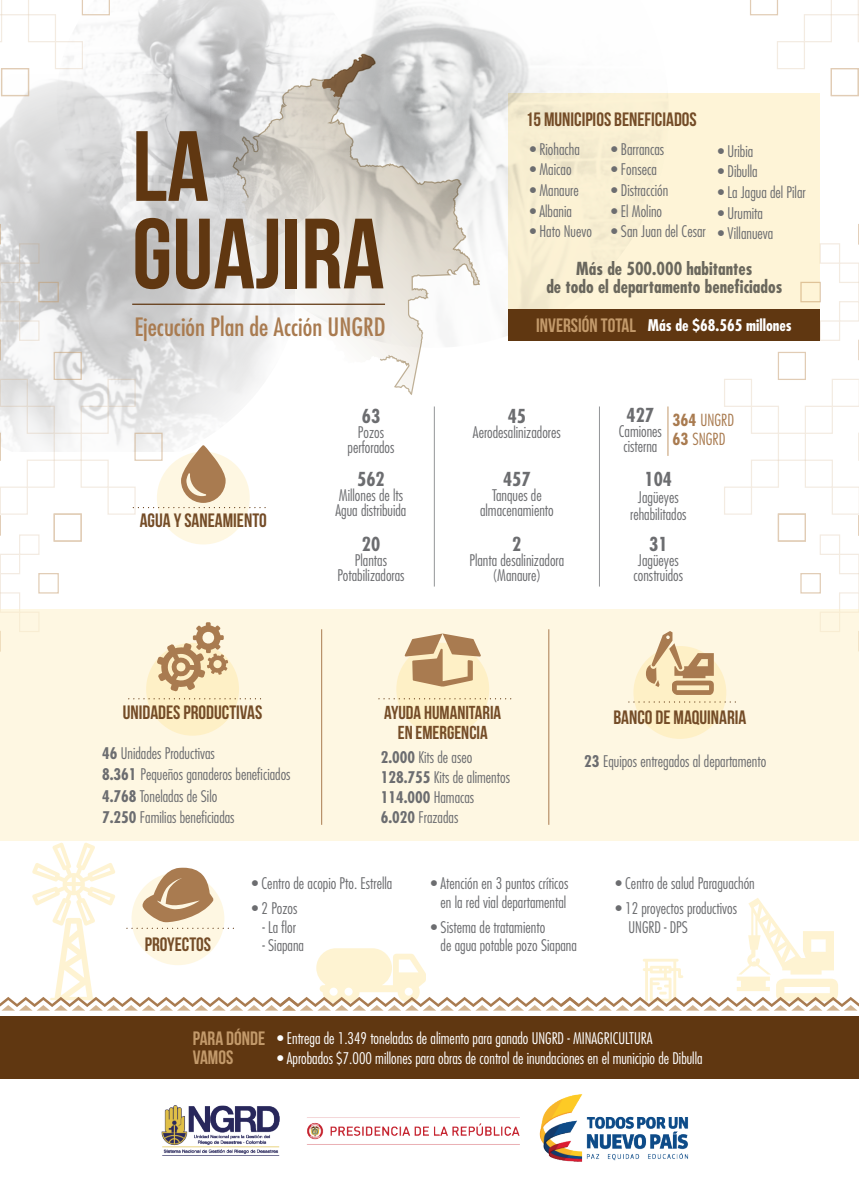
<style>
.page{position:relative;width:859px;height:1180px;background:#fff}
.page>*{position:absolute;margin:0;border:0;box-sizing:border-box;transform-origin:0 0}
.t1{font:99.5px/87.4px "Bebas Neue";color:#603711}
.t2{font:condensed 24.62px "Futura Std";color:#a97b50}
.t3{font:19.38px "Bebas Neue";color:#744c27}
.t4{font:19.38px/19px "Bebas Neue";color:#c39a6b}
.t5{font:18.75px/20px "Bebas Neue";color:#744c27;text-align:center}
.t6{font:700 condensed 18.75px "Futura Std";color:#6c6d70}
.t7{font:700 condensed 17.5px/18.1px "Futura Std";color:#6c6d70;text-align:center}
.t8{font:300 condensed 16.25px/18.8px "Futura Std";color:#a97b50}
.t9{font:300 condensed 15.62px/15px "Futura Std";color:#6c6d70}
.t10{font:300 condensed 15.62px "Futura Std";color:#fff}
.t11{font:700 condensed 15.62px "Futura Std";color:#fff}
.s1{font-family:"Bebas Neue";font-weight:400;font-stretch:normal;font-size:19.38px;color:#c39a6b}
.s2{font-weight:700}
</style>
<div class="page">
<img style="left:63px;top:0;width:148px;height:74px">
<img style="left:211px;top:0;width:472px;height:587px">
<img style="left:0;top:74px;width:294px;height:377px">
<svg style="left:832px;top:379px;width:26px;height:28px"></svg>
<svg style="left:858px;top:433px;width:1px;height:27px"></svg>
<svg style="left:0;top:432px;width:1px;height:28px"></svg>
<svg style="left:0;top:0;width:29px;height:42px"></svg>
<svg style="left:82px;top:0;width:28px;height:15px"></svg>
<svg style="left:831px;top:0;width:27px;height:42px"></svg>
<svg style="left:750px;top:0;width:28px;height:15px"></svg>
<svg style="left:0;top:282px;width:1px;height:19px"></svg>
<div style="left:38px;top:282px;width:21px;height:20px;border:1px solid #c39a6b"></div>
<svg style="left:0;top:224px;width:1px;height:20px"></svg>
<svg style="left:0;top:339px;width:1px;height:21px"></svg>
<svg style="left:0;top:573px;width:1px;height:19px"></svg>
<svg style="left:0;top:515px;width:1px;height:20px"></svg>
<svg style="left:838px;top:553px;width:21px;height:59px"></svg>
<svg style="left:858px;top:630px;width:1px;height:21px"></svg>
<svg style="left:831px;top:486px;width:28px;height:49px"></svg>
<svg style="left:838px;top:262px;width:21px;height:59px"></svg>
<svg style="left:858px;top:339px;width:1px;height:21px"></svg>
<svg style="left:858px;top:224px;width:1px;height:20px"></svg>
<div style="left:508px;top:94px;width:312px;height:247px;background:#fef4d7"></div>
<div style="left:0;top:1016px;width:858px;height:62px;background:#603711"></div>
<img style="left:98px;top:1078px;width:662px;height:84px">
<div style="left:157px;top:451px;width:93px;height:93px;background:#fef7e2;border-radius:50%"></div>
<div style="left:0;top:609px;width:858px;height:231px;background:#fef7e2"></div>
<svg style="left:232px;top:54px;width:248px;height:341px"></svg>
<svg style="left:322px;top:54px;width:53px;height:43px"></svg>
<hr style="left:132px;top:303px;width:253px;height:2px;background:#603711">
<svg style="left:129px;top:445px;width:136px;height:63px"></svg>
<div style="left:146px;top:642px;width:93px;height:93px;background:#fef0c6;border-radius:50%"></div>
<svg style="left:128px;top:698px;width:128px;height:1px"></svg>
<svg style="left:157px;top:622px;width:71px;height:69px"></svg>
<div style="left:396px;top:642px;width:93px;height:93px;background:#fef0c6;border-radius:50%"></div>
<svg style="left:378px;top:698px;width:129px;height:1px"></svg>
<svg style="left:404px;top:633px;width:77px;height:53px"></svg>
<svg style="left:0;top:842px;width:858px;height:168px"></svg>
<div style="left:633px;top:645px;width:93px;height:93px;background:#fef0c6;border-radius:50%"></div>
<svg style="left:628px;top:701px;width:107px;height:1px"></svg>
<hr style="left:434px;top:406px;width:1px;height:180px;background:#939598">
<hr style="left:321px;top:629px;width:1px;height:195px;background:#a97b50">
<hr style="left:548px;top:629px;width:1px;height:195px;background:#a97b50">
<hr style="left:599px;top:406px;width:1px;height:180px;background:#939598">
<hr style="left:667px;top:406px;width:1px;height:50px;background:#c39a6b">
<svg style="left:645px;top:631px;width:68px;height:63px"></svg>
<div style="left:508px;top:309px;width:312px;height:32px;background:#603711"></div>
<h1 class="t1" style="left:132px;top:121px;width:254px">LA<br>GUAJIRA</h1>
<h2 class="t2" style="left:134px;top:312px;width:253px">Ejecución Plan de Acción UNGRD</h2>
<p class="t3" style="left:140px;top:510px;width:129px">AGUA Y SANEAMIENTO</p>
<p class="t6" style="left:362px;top:404px;width:20px">63</p>
<p class="t9" style="left:347px;top:424px;width:48px;text-align:center">Pozos perforados</p>
<p class="t6" style="left:357px;top:467px;width:29px">562</p>
<p class="t9" style="left:335px;top:487px;width:72px">Millones de lts<br>Agua distribuida</p>
<p class="t6" style="left:362px;top:532px;width:20px">20</p>
<p class="t9" style="left:337px;top:552px;width:69px;text-align:center">Plantas<br>Potabilizadoras</p>
<p class="t3" style="left:525px;top:109px;width:172px">15 MUNICIPIOS BENEFICIADOS</p>
<p class="t9" style="left:529px;top:141px;width:51px">• Riohacha</p>
<p class="t9" style="left:529px;top:162px;width:43px">• Maicao</p>
<p class="t9" style="left:529px;top:183px;width:51px">• Manaure</p>
<p class="t9" style="left:529px;top:203px;width:44px">• Albania</p>
<p class="t9" style="left:529px;top:224px;width:64px">• Hato Nuevo</p>
<p class="t9" style="left:611px;top:141px;width:55px">• Barrancas</p>
<p class="t9" style="left:611px;top:162px;width:47px">• Fonseca</p>
<p class="t9" style="left:611px;top:183px;width:59px">• Distracción</p>
<p class="t9" style="left:611px;top:203px;width:52px">• El Molino</p>
<p class="t9" style="left:611px;top:224px;width:96px">• San Juan del Cesar</p>
<p class="t9" style="left:717px;top:143px;width:37px">• Uribia</p>
<p class="t9" style="left:717px;top:164px;width:41px">• Dibulla</p>
<p class="t9" style="left:717px;top:185px;width:89px">• La Jagua del Pilar</p>
<p class="t9" style="left:717px;top:205px;width:47px">• Urumita</p>
<p class="t9" style="left:717px;top:226px;width:57px">• Villanueva</p>
<p class="t7" style="left:546px;top:260px;width:237px">Más de 500.000 habitantes<br>de todo el departamento beneficiados</p>
<p class="t11" style="left:536px;top:315px;width:257px"><span class="s1">INVERSIÓN TOTAL</span> Más de $68.565 millones</p>
<p class="t6" style="left:507px;top:404px;width:20px">45</p>
<p class="t9" style="left:473px;top:424px;width:89px">Aerodesalinizadores</p>
<p class="t6" style="left:503px;top:467px;width:29px">457</p>
<p class="t9" style="left:480px;top:487px;width:75px;text-align:center">Tanques de almacenamiento</p>
<p class="t6" style="left:512px;top:532px;width:11px">2</p>
<p class="t9" style="left:469px;top:552px;width:96px;text-align:center">Planta desalinizadora (Manaure)</p>
<p class="t6" style="left:626px;top:403px;width:29px">427</p>
<p class="t9" style="left:618px;top:424px;width:45px">Camiones cisterna</p>
<p class="t8" style="left:672px;top:410px;width:63px"><span class="s2">364</span> UNGRD<br><span class="s2">63</span> SNGRD</p>
<p class="t6" style="left:644px;top:467px;width:29px">104</p>
<p class="t9" style="left:630px;top:488px;width:58px;line-height:16.9px;text-align:center">Jagüeyes rehabilitados</p>
<p class="t6" style="left:649px;top:532px;width:20px">31</p>
<p class="t9" style="left:633px;top:552px;width:51px">Jagüeyes construidos</p>
<p class="t3" style="left:123px;top:701px;width:141px">UNIDADES PRODUCTIVAS</p>
<p class="t9" style="left:102px;top:742px;width:190px;line-height:21.2px"><span class="s2">46</span> Unidades Productivas<br><span class="s2">8.361</span> Pequeños ganaderos beneficiados<br><span class="s2">4.768</span> Toneladas de Silo<br><span class="s2">7.250</span> Familias beneficiadas</p>
<p class="t5" style="left:384px;top:701px;width:118px">AYUDA HUMANITARIA<br>EN EMERGENCIA</p>
<p class="t3" style="left:613px;top:706px;width:134px">BANCO DE MAQUINARIA</p>
<p class="t9" style="left:584px;top:753px;width:184px"><span class="s2">23</span> Equipos entregados al departamento</p>
<p class="t9" style="left:380px;top:746px;width:131px;line-height:20px"><span class="s2">2.000</span> Kits de aseo<br><span class="s2">128.755</span> Kits de alimentos<br><span class="s2">114.000</span> Hamacas<br><span class="s2">6.020</span> Frazadas</p>
<p class="t3" style="left:145px;top:932px;width:68px">PROYECTOS</p>
<p class="t9" style="left:252px;top:875px;width:142px">• Centro de acopio Pto. Estrella</p>
<p class="t9" style="left:252px;top:900px;width:47px">• 2 Pozos</p>
<p class="t9" style="left:262px;top:918px;width:35px">- La flor</p>
<p class="t9" style="left:262px;top:937px;width:43px">- Siapana</p>
<p class="t9" style="left:431px;top:874px;width:139px;line-height:18.1px;text-align:center">• Atención en 3 puntos críticos en la red vial departamental</p>
<p class="t9" style="left:440px;top:917px;width:138px;line-height:18.1px;text-indent:-10px">• Sistema de tratamiento<br>de agua potable pozo Siapana</p>
<p class="t9" style="left:615px;top:875px;width:141px">• Centro de salud Paraguachón</p>
<p class="t9" style="left:628px;top:899px;width:110px;line-height:18.1px;text-indent:-13px">• 12 proyectos productivos<br>UNGRD - DPS</p>
<p class="t4" style="left:193px;top:1027px;width:74px">PARA DÓNDE<br>VAMOS</p>
<p class="t10" style="left:277px;top:1028px;width:377px">• Entrega de 1.349 toneladas de alimento para ganado UNGRD - MINAGRICULTURA</p>
<p class="t10" style="left:277px;top:1049px;width:427px">• Aprobados $7.000 millones para obras de control de inundaciones en el municipio de Dibulla</p>
</div>
